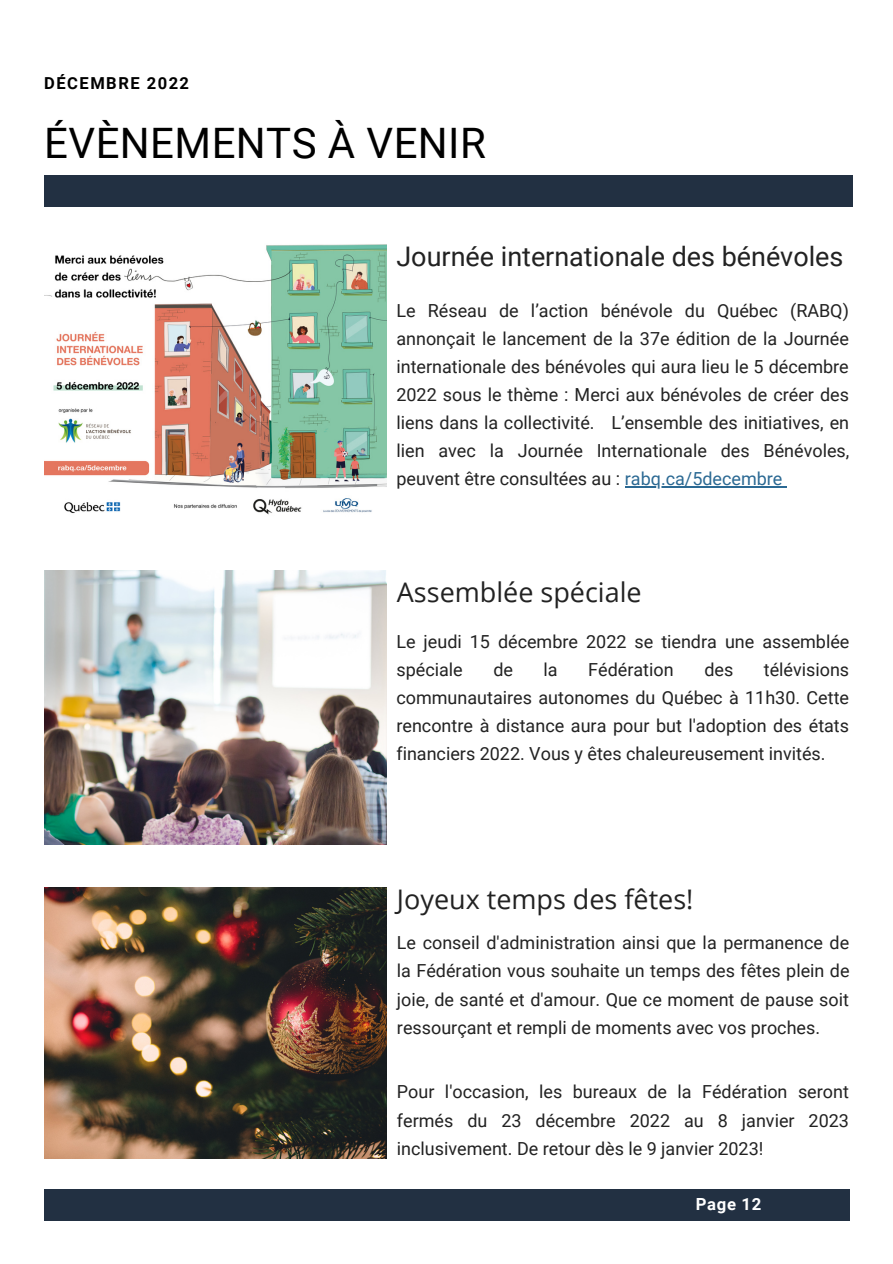
<style>
.page{position:relative;width:893px;height:1264px;background:#fff}
.page>*{position:absolute;margin:0;border:0;box-sizing:border-box;transform-origin:0 0}
.t1{font:42px "Roboto";letter-spacing:.01em;color:#000}
.t2{font:27px "Open Sans";color:#222}
.t3{font:27px "Roboto";color:#222}
.t4{font:18px/28px "Roboto";color:#222;text-align:justify}
.t5{font:700 16.65px "Roboto";letter-spacing:.04em;color:#fff}
.t6{font:700 16.5px "Roboto";letter-spacing:.09em;color:#000}
.s1{color:#2b6993}
</style>
<div class="page">
<img style="left:44px;top:887px;width:342px;height:271px">
<div style="left:44px;top:1188px;width:805px;height:32px;background:#223042"></div>
<img style="left:44px;top:244px;width:342px;height:271px">
<div style="left:44px;top:175px;width:808px;height:32px;background:#223042"></div>
<img style="left:44px;top:570px;width:342px;height:274px">
<hr style="left:624px;top:486px;width:158px;height:1px;background:#2b6993">
<p class="t6" style="left:44px;top:74px;width:146px">DÉCEMBRE 2022</p>
<h1 class="t1" style="left:44px;top:119px;width:443px">ÉVÈNEMENTS À VENIR</h1>
<h2 class="t3" style="left:396px;top:241px;width:448px">Journée internationale des bénévoles</h2>
<p class="t4" style="left:396px;top:296px;width:454px">Le Réseau de l’action bénévole du Québec (RABQ) annonçait le lancement de la 37e édition de la Journée internationale des bénévoles qui aura lieu le 5 décembre 2022 sous le thème : Merci aux bénévoles de créer des liens dans la collectivité. L’ensemble des initiatives, en lien avec la Journée Internationale des Bénévoles, peuvent être consultées au : <span class="s1">rabq.ca/5decembre</span></p>
<h2 class="t2" style="left:397px;top:573px;width:246px">Assemblée spéciale</h2>
<p class="t4" style="left:396px;top:627px;width:454px">Le jeudi 15 décembre 2022 se tiendra une assemblée spéciale</p>
<p class="t4" style="left:396px;top:655px;width:454px;text-indent:367px">télévisions communautaires autonomes du Québec à 11h30. Cette rencontre à distance aura pour but l'adoption des états financiers 2022. Vous y êtes chaleureusement invités.</p>
<p class="t4" style="left:493px;top:655px;width:21px">de</p>
<p class="t4" style="left:543px;top:655px;width:16px">la</p>
<p class="t4" style="left:588px;top:655px;width:87px">Fédération</p>
<p class="t4" style="left:704px;top:655px;width:30px">des</p>
<h2 class="t2" style="left:397px;top:880px;width:298px">Joyeux temps des fêtes!</h2>
<p class="t4" style="left:397px;top:928px;width:454px;line-height:28.5px">Le conseil d'administration ainsi que la permanence de la Fédération vous souhaite un temps des fêtes plein de joie, de santé et d'amour. Que ce moment de pause soit ressourçant et rempli de moments avec vos proches.</p>
<p class="t4" style="left:397px;top:1077px;width:453px;line-height:28.5px">Pour l'occasion, les bureaux de la Fédération seront fermés du 23 décembre 2022 au 8 janvier 2023 inclusivement. De retour dès le 9 janvier 2023!</p>
<p class="t5" style="left:695px;top:1194px;width:67px">Page 12</p>
</div>
